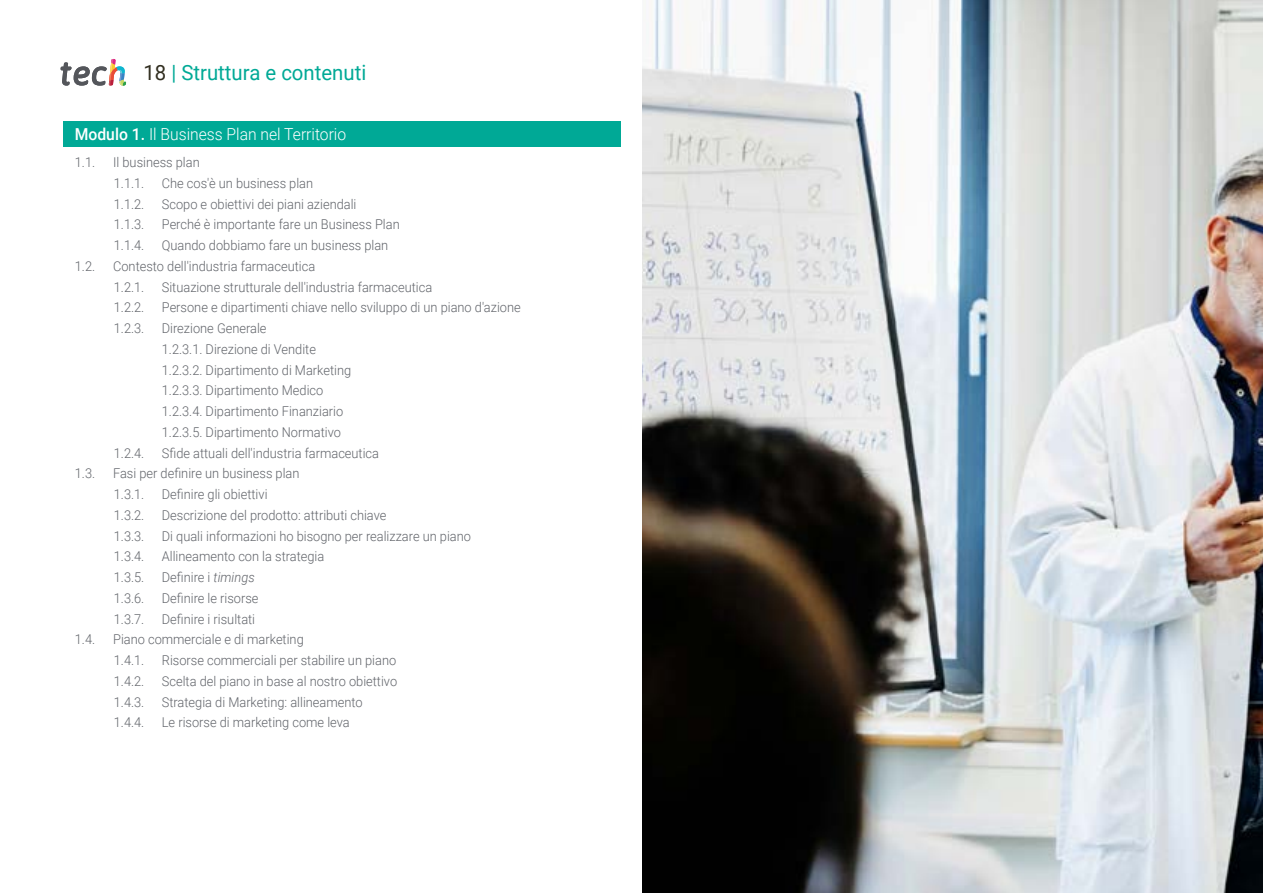
<style>
.page{position:relative;width:1263px;height:893px;background:#fff}
.page>*{position:absolute;margin:0;border:0;box-sizing:border-box;transform-origin:0 0}
.t1{font:21px "Roboto";color:#00a996}
.t2{font:300 16.5px "Roboto";color:#fff;scale:.95 1}
.t3{font:300 13.5px/20.7px "Roboto";color:#61646a;scale:.95 1}
.s1{color:#312e20}
.s2{font-weight:500}
.s3{font-style:italic}
</style>
<div class="page">
<img style="left:642px;top:0;width:621px;height:893px">
<div style="left:64px;top:121px;width:557px;height:25px;background:#00a996"></div>
<svg style="left:61px;top:59px;width:65px;height:27px"></svg>
<h1 class="t1" style="left:144px;top:57px;width:224px"><span class="s1">18</span> | Struttura e contenuti</h1>
<p class="t2" style="left:75px;top:123px;width:287px"><span class="s2">Modulo 1.</span> Il Business Plan nel Territorio</p>
<p class="t3" style="left:75px;top:151px;width:23px">1.1.</p>
<p class="t3" style="left:113px;top:151px;width:93px">Il business plan<br>1.1.1.</p>
<p class="t3" style="left:162px;top:172px;width:161px">Che cos'è un business plan</p>
<p class="t3" style="left:114px;top:193px;width:34px">1.1.2.</p>
<p class="t3" style="left:162px;top:193px;width:206px">Scopo e obiettivi dei piani aziendali</p>
<p class="t3" style="left:114px;top:214px;width:34px">1.1.3.</p>
<p class="t3" style="left:162px;top:214px;width:252px">Perché è importante fare un Business Plan</p>
<p class="t3" style="left:114px;top:234px;width:34px">1.1.4.</p>
<p class="t3" style="left:162px;top:234px;width:240px">Quando dobbiamo fare un business plan</p>
<p class="t3" style="left:75px;top:255px;width:23px">1.2.</p>
<p class="t3" style="left:113px;top:255px;width:214px">Contesto dell'industria farmaceutica<br>1.2.1.</p>
<p class="t3" style="left:162px;top:276px;width:286px">Situazione strutturale dell'industria farmaceutica</p>
<p class="t3" style="left:114px;top:297px;width:34px">1.2.2.</p>
<p class="t3" style="left:162px;top:297px;width:379px">Persone e dipartimenti chiave nello sviluppo di un piano d'azione</p>
<p class="t3" style="left:114px;top:317px;width:34px">1.2.3.</p>
<p class="t3" style="left:162px;top:317px;width:201px">Direzione Generale<br>1.2.3.1. Direzione di Vendite<br>1.2.3.2. Dipartimento di Marketing<br>1.2.3.3. Dipartimento Medico<br>1.2.3.4. Dipartimento Finanziario<br>1.2.3.5. Dipartimento Normativo</p>
<p class="t3" style="left:114px;top:442px;width:34px">1.2.4.</p>
<p class="t3" style="left:162px;top:442px;width:230px">Sfide attuali dell'industria farmaceutica</p>
<p class="t3" style="left:75px;top:463px;width:23px">1.3.</p>
<p class="t3" style="left:113px;top:463px;width:198px">Fasi per definire un business plan<br>1.3.1.</p>
<p class="t3" style="left:162px;top:483px;width:113px">Definire gli obiettivi</p>
<p class="t3" style="left:114px;top:504px;width:34px">1.3.2.</p>
<p class="t3" style="left:162px;top:504px;width:238px">Descrizione del prodotto: attributi chiave</p>
<p class="t3" style="left:114px;top:525px;width:34px">1.3.3.</p>
<p class="t3" style="left:162px;top:525px;width:327px">Di quali informazioni ho bisogno per realizzare un piano</p>
<p class="t3" style="left:114px;top:546px;width:34px">1.3.4.</p>
<p class="t3" style="left:162px;top:546px;width:173px">Allineamento con la strategia</p>
<p class="t3" style="left:114px;top:566px;width:34px">1.3.5.</p>
<p class="t3" style="left:162px;top:566px;width:99px">Definire i <span class="s3">timings</span></p>
<p class="t3" style="left:114px;top:587px;width:34px">1.3.6.</p>
<p class="t3" style="left:162px;top:587px;width:103px">Definire le risorse</p>
<p class="t3" style="left:114px;top:608px;width:34px">1.3.7.</p>
<p class="t3" style="left:162px;top:608px;width:100px">Definire i risultati</p>
<p class="t3" style="left:75px;top:629px;width:23px">1.4.</p>
<p class="t3" style="left:113px;top:629px;width:202px">Piano commerciale e di marketing<br>1.4.1.</p>
<p class="t3" style="left:162px;top:649px;width:248px">Risorse commerciali per stabilire un piano</p>
<p class="t3" style="left:114px;top:670px;width:34px">1.4.2.</p>
<p class="t3" style="left:162px;top:670px;width:249px">Scelta del piano in base al nostro obiettivo</p>
<p class="t3" style="left:114px;top:691px;width:34px">1.4.3.</p>
<p class="t3" style="left:162px;top:691px;width:213px">Strategia di Marketing: allineamento</p>
<p class="t3" style="left:114px;top:712px;width:34px">1.4.4.</p>
<p class="t3" style="left:162px;top:712px;width:199px">Le risorse di marketing come leva</p>
</div>
